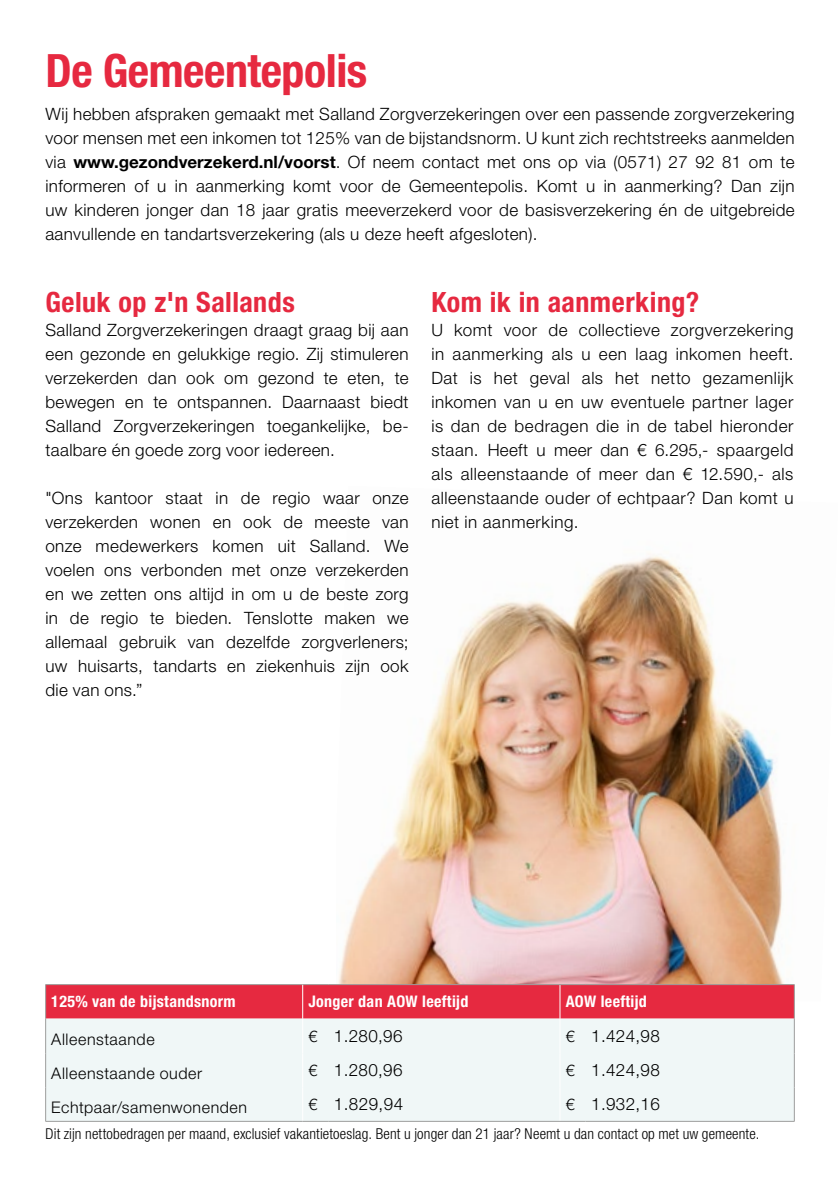
<style>
.page{position:relative;width:840px;height:1191px;background:#fff}
.page>*{position:absolute;margin:0;border:0;box-sizing:border-box;transform-origin:0 0}
.t1{font:700 condensed 46px "Helvetica Neue LT Std";letter-spacing:-.01em;color:#e62940}
.t2{font:700 condensed 28px "Helvetica Neue LT Std";letter-spacing:.015em;color:#e62940}
.t3{font:300 17px/24px "Helvetica Neue LT Std";letter-spacing:.02em;color:#000;text-align:justify}
.t4{font:700 condensed 16px "Helvetica Neue LT Std";letter-spacing:.02em;color:#fff}
.t5{font:300 16px "Helvetica Neue LT Std";letter-spacing:.035em;color:#000}
.t6{font:300 condensed 15px "Helvetica Neue LT Std";letter-spacing:.01em;color:#000}
.s1{font-weight:700}
.s2{font-size:16px}
</style>
<div class="page">
<img style="left:338px;top:555px;width:457px;height:446px">
<div style="left:46px;top:1018px;width:747px;height:103px;background:#f0f7f7"></div>
<hr style="left:559px;top:1018px;width:1px;height:35px;background:#fff">
<hr style="left:559px;top:1053px;width:1px;height:34px;background:#fff">
<hr style="left:559px;top:1087px;width:1px;height:34px;background:#fff">
<hr style="left:793px;top:985px;width:1px;height:33px;background:#9d9d9c">
<hr style="left:45px;top:984px;width:257px;height:1px;background:#9d9d9c">
<hr style="left:45px;top:985px;width:1px;height:33px;background:#9d9d9c">
<div style="left:46px;top:984px;width:747px;height:34px;background:#e62940"></div>
<hr style="left:585px;top:984px;width:209px;height:1px;background:#9d9d9c">
<hr style="left:45px;top:1018px;width:1px;height:35px;background:#9d9d9c">
<hr style="left:793px;top:1018px;width:1px;height:35px;background:#9d9d9c">
<hr style="left:45px;top:1053px;width:1px;height:34px;background:#9d9d9c">
<hr style="left:793px;top:1053px;width:1px;height:34px;background:#9d9d9c">
<hr style="left:45px;top:1087px;width:1px;height:34px;background:#9d9d9c">
<hr style="left:793px;top:1087px;width:1px;height:34px;background:#9d9d9c">
<hr style="left:302px;top:985px;width:1px;height:33px;background:#fff">
<hr style="left:302px;top:1018px;width:1px;height:35px;background:#fff">
<hr style="left:302px;top:1053px;width:1px;height:34px;background:#fff">
<hr style="left:302px;top:1087px;width:1px;height:34px;background:#fff">
<hr style="left:45px;top:1121px;width:257px;height:1px;background:#9d9d9c">
<svg style="left:302px;top:1121px;width:26px;height:1px"></svg>
<hr style="left:328px;top:1121px;width:231px;height:1px;background:#9d9d9c">
<svg style="left:559px;top:1121px;width:26px;height:1px"></svg>
<hr style="left:585px;top:1121px;width:209px;height:1px;background:#9d9d9c">
<h1 class="t1" style="left:45px;top:43px;width:323px">De Gemeentepolis</h1>
<p class="t3" style="left:45px;top:102px;width:750px">Wij hebben afspraken gemaakt met Salland Zorgverzekeringen over een passende zorgverzekering voor mensen met een inkomen tot 125% van de bijstandsnorm. U kunt zich rechtstreeks aanmelden via <span class="s1">www.gezondverzekerd.nl/voorst</span>. Of neem contact met ons op via (0571) 27 92 81 om te informeren of u in aanmerking komt voor de Gemeentepolis. Komt u in aanmerking? Dan zijn uw kinderen jonger dan 18 jaar gratis meeverzekerd voor de basisverzekering én de uitgebreide aanvullende en tandartsverzekering (als u deze heeft afgesloten).</p>
<h2 class="t2" style="left:45px;top:285px;width:251px">Geluk op z'n Sallands</h2>
<p class="t3" style="left:45px;top:318px;width:364px">Salland Zorgverzekeringen draagt graag bij aan een gezonde en gelukkige regio. Zij stimuleren verzekerden dan ook om gezond te eten, te bewegen en te ontspannen. Daarnaast biedt Salland Zorgverzekeringen toegankelijke, be&shy;taalbare én goede zorg voor iedereen.</p>
<p class="t3" style="left:45px;top:486px;width:364px">"Ons kantoor staat in de regio waar onze verzekerden wonen en ook de meeste van onze medewerkers komen uit Salland. We voelen ons verbonden met onze verzekerden en we zetten ons altijd in om u de beste zorg in de regio te bieden. Tenslotte maken we allemaal gebruik van dezelfde zorgverleners; uw huisarts, tandarts en ziekenhuis zijn ook die van ons.”</p>
<h2 class="t2" style="left:431px;top:285px;width:269px">Kom ik in aanmerking?</h2>
<p class="t3" style="left:431px;top:318px;width:363px">U komt voor de collectieve zorgverzekering in aanmerking als u een laag inkomen heeft.<br>Dat is het geval als het netto gezamenlijk inkomen van u en uw eventuele partner lager is dan de bedragen die in de tabel hieronder staan. Heeft u meer dan € 6.295,- spaargeld als alleenstaande of meer dan € 12.590,- als alleenstaande ouder of echtpaar? Dan komt u niet in aanmerking.</p>
<p class="t4" style="left:51px;top:992px;width:186px">125% van de bijstandsnorm</p>
<p class="t4" style="left:308px;top:992px;width:161px">Jonger dan AOW leeftijd</p>
<p class="t4" style="left:565px;top:992px;width:83px">AOW leeftijd</p>
<p class="t5" style="left:51px;top:1029px;width:105px">Alleenstaande</p>
<p class="t3" style="left:308px;top:1023px;width:96px"><span class="s2">€</span> 1.280,96</p>
<p class="t3" style="left:565px;top:1023px;width:96px"><span class="s2">€</span> 1.424,98</p>
<p class="t5" style="left:51px;top:1063px;width:152px">Alleenstaande ouder</p>
<p class="t3" style="left:308px;top:1058px;width:96px"><span class="s2">€</span> 1.280,96</p>
<p class="t3" style="left:565px;top:1058px;width:96px"><span class="s2">€</span> 1.424,98</p>
<p class="t5" style="left:51px;top:1097px;width:197px">Echtpaar/samenwonenden</p>
<p class="t3" style="left:308px;top:1092px;width:96px"><span class="s2">€</span> 1.829,94</p>
<p class="t3" style="left:565px;top:1092px;width:96px"><span class="s2">€</span> 1.932,16</p>
<p class="t6" style="left:45px;top:1125px;width:715px">Dit zijn nettobedragen per maand, exclusief vakantietoeslag. Bent u jonger dan 21 jaar? Neemt u dan contact op met uw gemeente.</p>
</div>
